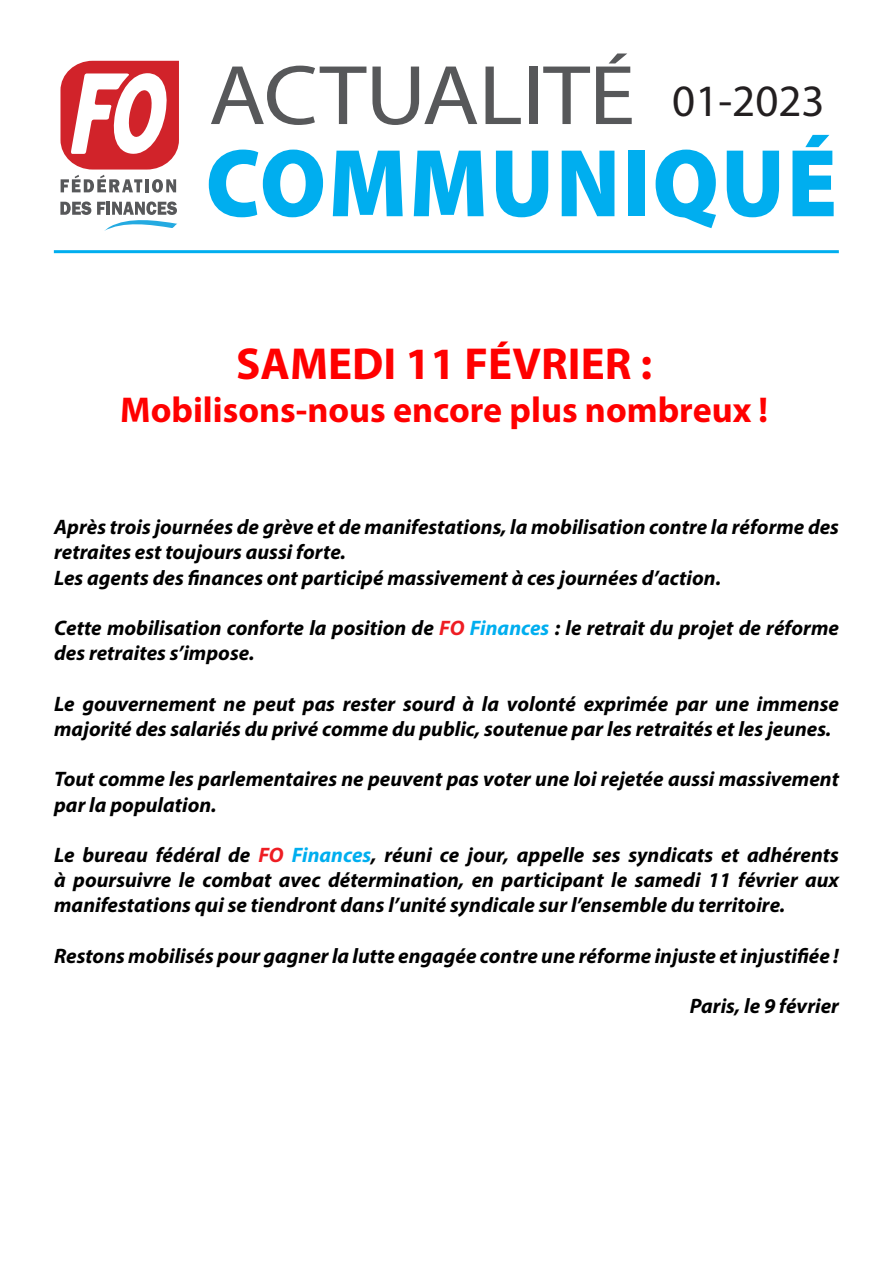
<style>
.page{position:relative;width:893px;height:1263px;background:#fff}
.page>*{position:absolute;margin:0;border:0;box-sizing:border-box;transform-origin:0 0}
.Sans_interligne{font:700 45px "Myriad Pro";color:#f00}
.t1{font:45px "Myriad Pro";color:#231f20}
.Sans_interligne-2{font:700 36px "Myriad Pro";color:#f00}
.Sans_interligne-3{font:italic 700 21px/25.2px "Myriad Pro";color:#000}
.s1{color:#ee1d23}
.s2{color:#00aeef}
</style>
<div class="page">
<svg style="left:211px;top:66px;width:155px;height:59px"></svg>
<svg style="left:372px;top:67px;width:105px;height:58px"></svg>
<svg style="left:485px;top:67px;width:36px;height:57px"></svg>
<div style="left:529px;top:67px;width:8px;height:57px;background:#57585a"></div>
<svg style="left:543px;top:67px;width:47px;height:57px"></svg>
<svg style="left:596px;top:54px;width:36px;height:70px"></svg>
<svg style="left:209px;top:150px;width:114px;height:67px"></svg>
<svg style="left:333px;top:151px;width:70px;height:65px"></svg>
<svg style="left:414px;top:151px;width:70px;height:65px"></svg>
<svg style="left:496px;top:151px;width:52px;height:66px"></svg>
<svg style="left:562px;top:151px;width:52px;height:65px"></svg>
<div style="left:628px;top:151px;width:17px;height:65px;background:#00aeef"></div>
<svg style="left:656px;top:150px;width:60px;height:78px"></svg>
<svg style="left:727px;top:151px;width:52px;height:66px"></svg>
<svg style="left:792px;top:135px;width:42px;height:81px"></svg>
<hr style="left:54px;top:250px;width:785px;height:3px;background:#00aeef">
<svg style="left:60px;top:61px;width:119px;height:132px"></svg>
<svg style="left:60px;top:201px;width:31px;height:14px"></svg>
<svg style="left:97px;top:201px;width:80px;height:30px"></svg>
<p class="t1" style="left:672px;top:73px;width:154px">01-2023</p>
<p class="Sans_interligne" style="left:236px;top:335px;width:417px">SAMEDI 11 FÉVRIER :</p>
<p class="Sans_interligne-2" style="left:120px;top:387px;width:649px">Mobilisons-nous encore plus nombreux !</p>
<p class="Sans_interligne-3" style="left:54px;top:514px;width:786px">Après trois journées de grève et de manifestations, la mobilisation contre la réforme des retraites est toujours aussi forte.</p>
<p class="Sans_interligne-3" style="left:54px;top:564px;width:668px">Les agents des finances ont participé massivement à ces journées d’action.</p>
<p class="Sans_interligne-3" style="left:54px;top:615px;width:786px">Cette mobilisation conforte la position de <span class="s1">FO</span> <span class="s2">Finances</span> : le retrait du projet de réforme des retraites s’impose.</p>
<p class="Sans_interligne-3" style="left:54px;top:690px;width:786px">Le gouvernement ne peut pas rester sourd à la volonté exprimée par une immense majorité des salariés du privé comme du public, soutenue par les retraités et les jeunes.</p>
<p class="Sans_interligne-3" style="left:54px;top:766px;width:786px">Tout comme les parlementaires ne peuvent pas voter une loi rejetée aussi massivement par la population.</p>
<p class="Sans_interligne-3" style="left:54px;top:841px;width:786px;text-align:justify">Le bureau fédéral de <span class="s1">FO</span> <span class="s2">Finances</span>, réuni ce jour, appelle ses syndicats et adhérents à poursuivre le combat avec détermination, en participant le samedi 11 février aux manifestations qui se tiendront dans l’unité syndicale sur l’ensemble du territoire.</p>
<p class="Sans_interligne-3" style="left:54px;top:942px;width:786px">Restons mobilisés pour gagner la lutte engagée contre une réforme injuste et injustifiée !</p>
<p class="Sans_interligne-3" style="left:690px;top:993px;width:151px">Paris, le 9 février</p>
</div>
